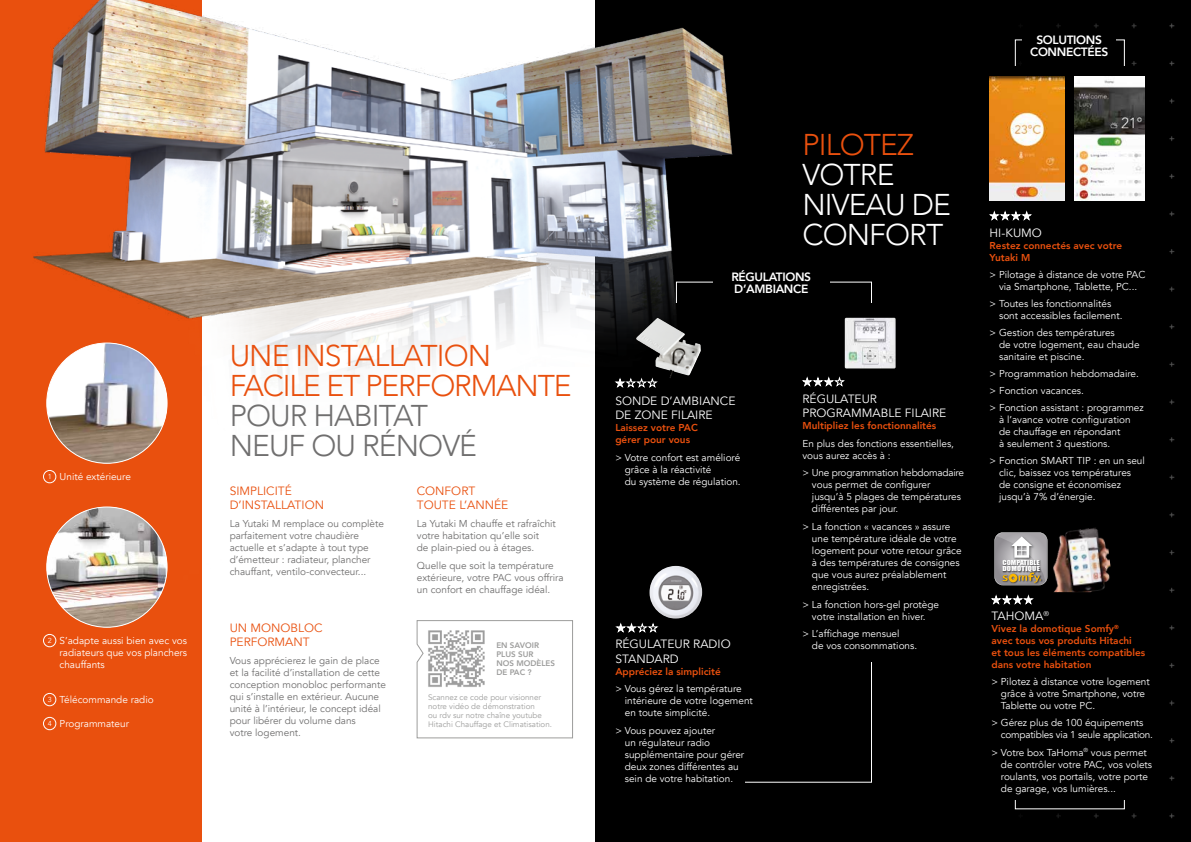
<style>
.page{position:relative;width:1191px;height:842px;background:#fff}
.page>*{position:absolute;margin:0;border:0;box-sizing:border-box;transform-origin:0 0}
.t1{font:300 30px/30px "Avenir";letter-spacing:-.04em;color:#e9500e}
.t2{font:300 30px/30px "Avenir";letter-spacing:-.03em;color:#706f6f}
.t3{font:300 30px/30px "Avenir";letter-spacing:-.03em;color:#fff}
.t4{font:12px/14.4px "Avenir";color:#fff}
.t5{font:12px/14.4px "Avenir";color:#e9500e}
.t6{font:800 12px/12px "Avenir";letter-spacing:-.03em;color:#fff}
.t7{font:10px/12px "Avenir";color:#fff}
.t8{font:10px/12px "Avenir";color:#706f6f}
.t9{font:800 10px/12px "Avenir";color:#e9500e}
.t10{font:10px/12px "Avenir";letter-spacing:-.02em;color:#fff}
.t11{font:8px/9px "Avenir";color:#9d9d9c}
.t12{font:800 8px/9px "Avenir";color:#9d9d9c}
.t13{font:6.3px/6.3px "Impact";color:#fff;scale:1.22 1}
.s1{font-size:7.2px}
</style>
<div class="page">
<div style="left:0;top:0;width:201px;height:842px;background:#e9500e"></div>
<div style="left:595px;top:0;width:596px;height:842px;background:#000"></div>
<img style="left:1014px;top:23px;width:161px;height:796px">
<img style="left:33px;top:0;width:700px;height:647px">
<hr style="left:225px;top:477px;width:138px;height:1px;background:#fff">
<img style="left:47px;top:343px;width:120px;height:120px;border-radius:60px">
<div style="left:43px;top:470px;width:13px;height:13px;background:#e9500e;border-radius:50%"></div>
<div style="left:43px;top:470px;width:13px;height:13px;border:1px solid #fff;border-radius:50%"></div>
<img style="left:47px;top:507px;width:120px;height:120px;border-radius:60px">
<div style="left:43px;top:634px;width:13px;height:13px;background:#e9500e;border-radius:50%"></div>
<div style="left:43px;top:634px;width:13px;height:13px;border:1px solid #fff;border-radius:50%"></div>
<div style="left:43px;top:693px;width:13px;height:13px;border:1px solid #fff;border-radius:50%"></div>
<div style="left:43px;top:717px;width:13px;height:13px;border:1px solid #fff;border-radius:50%"></div>
<div style="left:713px;top:269px;width:116px;height:34px;background:#000"></div>
<svg style="left:615px;top:622px;width:43px;height:11px"></svg>
<svg style="left:614px;top:378px;width:44px;height:10px"></svg>
<svg style="left:802px;top:376px;width:43px;height:11px"></svg>
<div style="left:1022px;top:32px;width:93px;height:35px;background:#000"></div>
<div style="left:989px;top:67px;width:156px;height:733px;background:#000"></div>
<svg style="left:989px;top:210px;width:43px;height:11px"></svg>
<svg style="left:994px;top:532px;width:53px;height:53px"></svg>
<img style="left:1047px;top:527px;width:64px;height:65px">
<svg style="left:991px;top:594px;width:43px;height:11px"></svg>
<img style="left:649px;top:566px;width:53px;height:53px">
<img style="left:844px;top:318px;width:52px;height:51px">
<img style="left:989px;top:76px;width:75px;height:124px">
<img style="left:1074px;top:76px;width:70px;height:124px">
<img style="left:635px;top:318px;width:66px;height:60px">
<svg style="left:416px;top:620px;width:157px;height:118px"></svg>
<img style="left:426px;top:622px;width:67px;height:72px">
<p class="t7" style="left:48px;top:471px;width:85px"><span class="s1">1</span> Unité extérieure</p>
<p class="t7" style="left:60px;top:634px;width:129px;text-align:justify;text-indent:-12px"><span class="s1">2</span> S’adapte aussi bien avec vos radiateurs que vos planchers chauffants</p>
<p class="t7" style="left:48px;top:693px;width:108px"><span class="s1">3</span> Télécommande radio</p>
<p class="t7" style="left:48px;top:717px;width:83px"><span class="s1">4</span> Programmateur</p>
<h1 class="t1" style="left:230px;top:340px;width:343px">UNE INSTALLATION<br>FACILE ET PERFORMANTE</h1>
<h1 class="t2" style="left:230px;top:400px;width:249px">POUR HABITAT<br>NEUF OU RÉNOVÉ</h1>
<p class="t5" style="left:230px;top:484px;width:96px">SIMPLICITÉ<br>D’INSTALLATION</p>
<p class="t8" style="left:230px;top:518px;width:156px">La Yutaki M remplace ou complète parfaitement votre chaudière actuelle et s’adapte à tout type d’émetteur : radiateur, plancher chauffant, ventilo-convecteur...</p>
<p class="t5" style="left:417px;top:484px;width:93px">CONFORT<br>TOUTE L’ANNÉE</p>
<p class="t8" style="left:417px;top:518px;width:141px">La Yutaki M chauffe et rafraîchit votre habitation qu’elle soit<br>de plain-pied ou à étages.</p>
<p class="t8" style="left:417px;top:559px;width:148px">Quelle que soit la température extérieure, votre PAC vous offrira un confort en chauffage idéal.</p>
<p class="t5" style="left:230px;top:620px;width:94px">UN MONOBLOC<br>PERFORMANT</p>
<p class="t8" style="left:230px;top:654px;width:158px">Vous apprécierez le gain de place et la facilité d’installation de cette conception monobloc performante qui s’installe en extérieur. Aucune unité à l’intérieur, le concept idéal pour libérer du volume dans<br>votre logement.</p>
<p class="t12" style="left:496px;top:641px;width:60px">EN SAVOIR<br>PLUS SUR<br>NOS MODÈLES<br>DE PAC ?</p>
<p class="t11" style="left:428px;top:693px;width:125px">Scannez ce code pour visionner notre vidéo de démonstration<br>ou rdv sur notre chaîne youtube<br>Hitachi Chauffage et Climatisation.</p>
<p class="t6" style="left:1030px;top:34px;width:80px;text-align:center">SOLUTIONS<br>CONNECTÉES</p>
<h1 class="t1" style="left:802px;top:130px;width:113px">PILOTEZ</h1>
<h1 class="t3" style="left:802px;top:160px;width:150px">VOTRE<br>NIVEAU DE<br>CONFORT</h1>
<p class="t6" style="left:731px;top:271px;width:81px">RÉGULATIONS<br>D’AMBIANCE</p>
<p class="t4" style="left:615px;top:394px;width:122px">SONDE D’AMBIANCE<br>DE ZONE FILAIRE</p>
<p class="t9" style="left:615px;top:422px;width:84px">Laissez votre PAC gérer pour vous</p>
<p class="t7" style="left:625px;top:452px;width:117px;text-indent:-9px">&gt; Votre confort est amélioré grâce à la réactivité<br>du système de régulation.</p>
<p class="t4" style="left:615px;top:637px;width:117px">RÉGULATEUR RADIO<br>STANDARD</p>
<p class="t9" style="left:615px;top:665px;width:107px">Appréciez la simplicité</p>
<p class="t7" style="left:625px;top:683px;width:130px;text-indent:-9px">&gt; Vous gérez la température intérieure de votre logement en toute simplicité.</p>
<p class="t7" style="left:625px;top:725px;width:121px;text-indent:-9px">&gt; Vous pouvez ajouter<br>un régulateur radio supplémentaire pour gérer deux zones différentes au sein de votre habitation.</p>
<p class="t4" style="left:802px;top:391px;width:145px">RÉGULATEUR<br>PROGRAMMABLE FILAIRE</p>
<p class="t9" style="left:802px;top:419px;width:135px">Multipliez les fonctionnalités</p>
<p class="t7" style="left:802px;top:437px;width:153px">En plus des fonctions essentielles, vous aurez accès à :</p>
<p class="t7" style="left:812px;top:467px;width:154px;text-indent:-9px">&gt; Une programmation hebdomadaire vous permet de configurer jusqu’à 5 plages de températures différentes par jour.</p>
<p class="t7" style="left:812px;top:521px;width:151px;text-indent:-9px">&gt; La fonction « vacances » assure une température idéale de votre logement pour votre retour grâce à des températures de consignes que vous aurez préalablement enregistrées.</p>
<p class="t7" style="left:802px;top:598px;width:138px;text-align:center">&gt; La fonction hors-gel protège votre installation en hiver.</p>
<p class="t7" style="left:812px;top:628px;width:107px;text-indent:-9px">&gt; L’affichage mensuel<br>de vos consommations.</p>
<p class="t4" style="left:989px;top:225px;width:54px">HI-KUMO</p>
<p class="t9" style="left:989px;top:239px;width:134px">Restez connectés avec votre<br>Yutaki M</p>
<p class="t7" style="left:989px;top:268px;width:157px;text-align:center">&gt; Pilotage à distance de votre PAC via Smartphone, Tablette, PC...</p>
<p class="t7" style="left:999px;top:297px;width:125px;text-indent:-9px">&gt; Toutes les fonctionnalités sont accessibles facilement.</p>
<p class="t7" style="left:999px;top:327px;width:142px;text-indent:-9px">&gt; Gestion des températures<br>de votre logement, eau chaude sanitaire et piscine.</p>
<p class="t7" style="left:989px;top:365px;width:156px;line-height:17.1px">&gt; Programmation hebdomadaire. &gt; Fonction vacances.<br>&gt; Fonction assistant : programmez</p>
<p class="t7" style="left:999px;top:414px;width:133px">à l’avance votre configuration de chauffage en répondant<br>à seulement 3 questions.</p>
<p class="t7" style="left:999px;top:455px;width:147px;text-indent:-9px">&gt; Fonction SMART TIP : en un seul clic, baissez vos températures de consigne et économisez jusqu’à 7% d’énergie.</p>
<p class="t13" style="left:1002px;top:559px;width:32px">COMPATIBLE<br>DOMOTIQUE</p>
<p class="t4" style="left:991px;top:609px;width:59px">TAHOMA<sup>®</sup></p>
<p class="t9" style="left:991px;top:623px;width:155px">Vivez la domotique Somfy<sup>®<br></sup>avec tous vos produits Hitachi<br>et tous les éléments compatibles dans votre habitation</p>
<p class="t7" style="left:1001px;top:676px;width:150px;text-indent:-9px">&gt; Pilotez à distance votre logement grâce à votre Smartphone, votre<br>Tablette ou votre PC.</p>
<p class="t10" style="left:1001px;top:717px;width:154px;text-indent:-9px">&gt; Gérez plus de 100 équipements compatibles via 1 seule application.</p>
<p class="t7" style="left:1001px;top:746px;width:153px;text-indent:-9px">&gt; Votre box TaHoma<sup>®</sup> vous permet de contrôler votre PAC, vos volets roulants, vos portails, votre porte de garage, vos lumières...</p>
</div>
